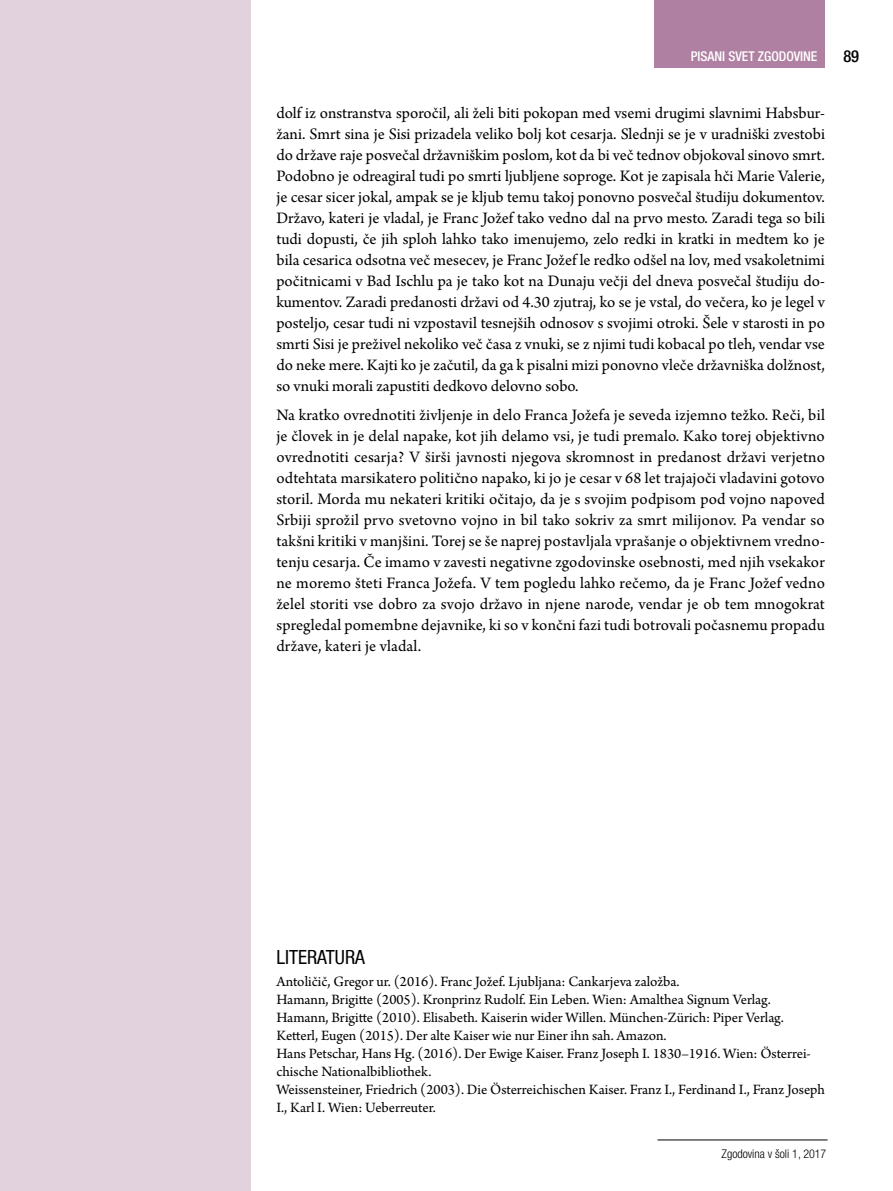
<style>
.page{position:relative;width:893px;height:1191px;background:#fff}
.page>*{position:absolute;margin:0;border:0;box-sizing:border-box;transform-origin:0 0}
.t1{font:condensed 19.5px "Helvetica Neue LT Com";color:#000}
.t2{font:16.8px/21px "Arno Pro";color:#000;text-align:justify}
.t3{font:500 condensed 16.5px "Helvetica Neue LT Com";color:#000}
.t4{font:15px/18px "Arno Pro";color:#000}
.t5{font:500 condensed 13.5px "Helvetica Neue LT Com";color:#fff}
.t6{font:300 condensed 12px "Helvetica Neue LT Com";color:#000}
</style>
<div class="page">
<div style="left:1px;top:0;width:250px;height:1191px;background:#e1d2dd"></div>
<div style="left:655px;top:0;width:170px;height:68px;background:#af80a2"></div>
<hr style="left:657px;top:1139px;width:171px;height:1px;background:#000">
<hr style="left:0;top:0;width:1px;height:1191px;background:#e1d2dd">
<p class="t5" style="left:691px;top:48px;width:128px">PISANI SVET ZGODOVINE</p>
<p class="t3" style="left:843px;top:46px;width:17px">89</p>
<p class="t2" style="left:276px;top:103px;width:550px">dolf iz onstranstva sporočil, ali želi biti pokopan med vsemi drugimi slavnimi Habsbur&shy;žani. Smrt sina je Sisi prizadela veliko bolj kot cesarja. Slednji se je v uradniški zvestobi do države raje posvečal državniškim poslom, kot da bi več tednov objokoval sinovo smrt.<br>Podobno je odreagiral tudi po smrti ljubljene soproge. Kot je zapisala hči Marie Valerie, je cesar sicer jokal, ampak se je kljub temu takoj ponovno posvečal študiju dokumentov.<br>Državo, kateri je vladal, je Franc Jožef tako vedno dal na prvo mesto. Zaradi tega so bili tudi dopusti, če jih sploh lahko tako imenujemo, zelo redki in kratki in medtem ko je bila cesarica odsotna več mesecev, je Franc Jožef le redko odšel na lov, med vsakoletnimi počitnicami v Bad Ischlu pa je tako kot na Dunaju večji del dneva posvečal študiju do&shy;kumentov. Zaradi predanosti državi od 4.30 zjutraj, ko se je vstal, do večera, ko je legel v posteljo, cesar tudi ni vzpostavil tesnejših odnosov s svojimi otroki. Šele v starosti in po smrti Sisi je preživel nekoliko več časa z vnuki, se z njimi tudi kobacal po tleh, vendar vse do neke mere. Kajti ko je začutil, da ga k pisalni mizi ponovno vleče državniška dolžnost, so vnuki morali zapustiti dedkovo delovno sobo.</p>
<p class="t2" style="left:276px;top:406px;width:550px">Na kratko ovrednotiti življenje in delo Franca Jožefa je seveda izjemno težko. Reči, bil je človek in je delal napake, kot jih delamo vsi, je tudi premalo. Kako torej objektivno ovrednotiti cesarja? V širši javnosti njegova skromnost in predanost državi verjetno odtehtata marsikatero politično napako, ki jo je cesar v 68 let trajajoči vladavini gotovo storil. Morda mu nekateri kritiki očitajo, da je s svojim podpisom pod vojno napoved Srbiji sprožil prvo svetovno vojno in bil tako sokriv za smrt milijonov. Pa vendar so takšni kritiki v manjšini. Torej se še naprej postavljala vprašanje o objektivnem vredno&shy;tenju cesarja. Če imamo v zavesti negativne zgodovinske osebnosti, med njih vsekakor ne moremo šteti Franca Jožefa. V tem pogledu lahko rečemo, da je Franc Jožef vedno želel storiti vse dobro za svojo državo in njene narode, vendar je ob tem mnogokrat spregledal pomembne dejavnike, ki so v končni fazi tudi botrovali počasnemu propadu države, kateri je vladal.</p>
<p class="t1" style="left:276px;top:945px;width:19px">LITERATURA</p>
<p class="t4" style="left:276px;top:973px;width:550px">Antoličič, Gregor ur. (2016). Franc Jožef. Ljubljana: Cankarjeva založba.<br>Hamann, Brigitte (2005). Kronprinz Rudolf. Ein Leben. Wien: Amalthea Signum Verlag.<br>Hamann, Brigitte (2010). Elisabeth. Kaiserin wider Willen. München-Zürich: Piper Verlag.<br>Ketterl, Eugen (2015). Der alte Kaiser wie nur Einer ihn sah. Amazon.<br>Hans Petschar, Hans Hg. (2016). Der Ewige Kaiser. Franz Joseph I. 1830–1916. Wien: Österrei&shy;chische Nationalbibliothek.<br>Weissensteiner, Friedrich (2003). Die Österreichischen Kaiser. Franz I., Ferdinand I., Franz Joseph I., Karl I. Wien: Ueberreuter.</p>
<p class="t6" style="left:721px;top:1146px;width:106px">Zgodovina v šoli 1, 2017</p>
</div>
